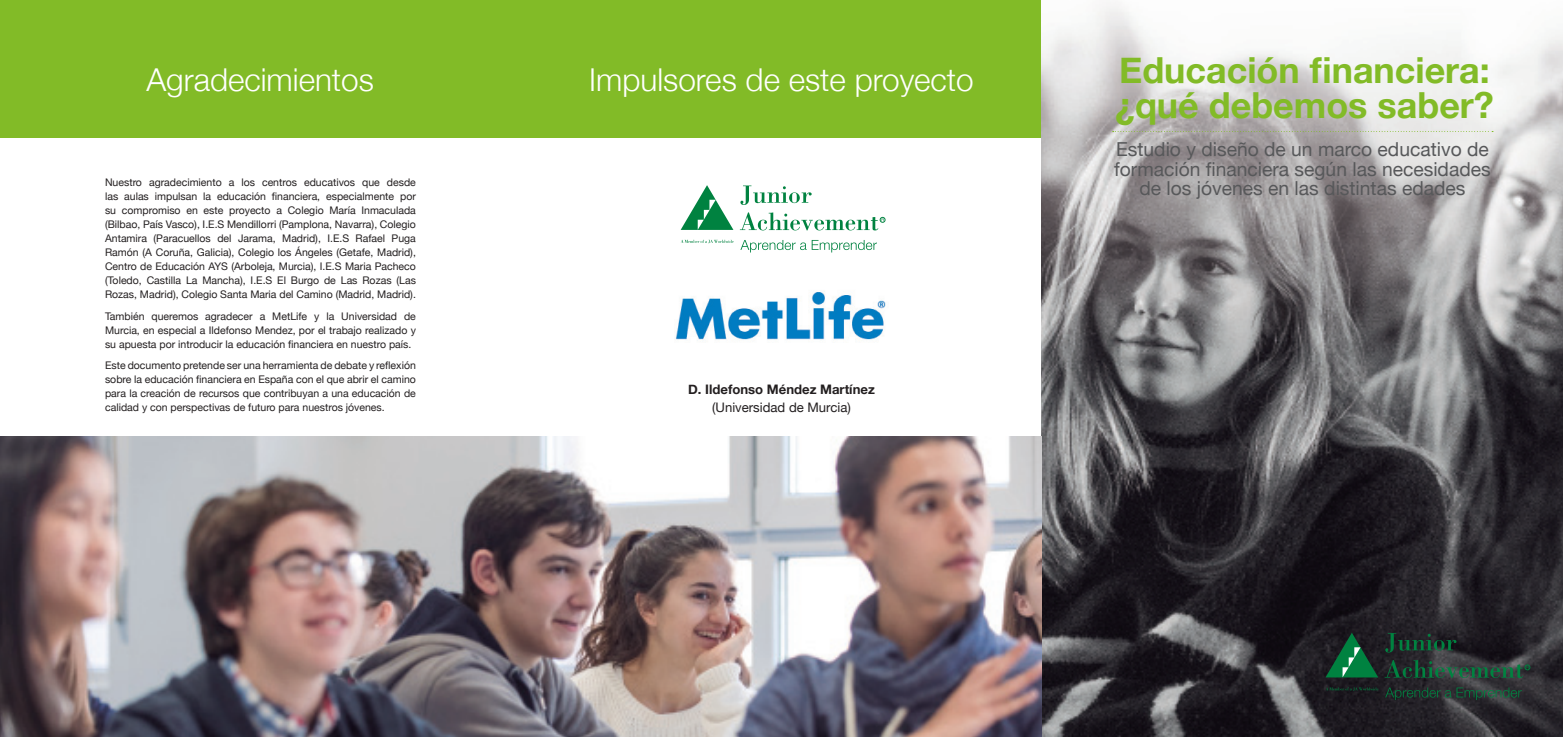
<style>
.page{position:relative;width:1563px;height:737px;background:#fff}
.page>*{position:absolute;margin:0;border:0;box-sizing:border-box;transform-origin:0 0}
.t1{font:700 35.88px "Helvetica Neue";color:#82bb27}
.TITULAR{font:300 31.5px "Helvetica Neue";color:#fff}
.t2{font:19.25px/19.2px "Helvetica Neue";color:#57585a;text-align:center}
.TEXTO{font:700 13.12px "Helvetica Neue";color:#231f20}
.TEXTO-2{font:13.12px "Helvetica Neue";color:#231f20}
.TEXTO-3{font:10.5px/14px "Helvetica Neue";color:#231f20;text-align:justify}
</style>
<div class="page">
<div style="left:0;top:0;width:1042px;height:138px;background:#82bb27"></div>
<img style="left:1042px;top:6px;width:521px;height:731px">
<svg style="left:1112px;top:131px;width:381px;height:1px"></svg>
<svg style="left:680px;top:185px;width:53px;height:45px"></svg>
<svg style="left:740px;top:240px;width:137px;height:12px"></svg>
<svg style="left:740px;top:185px;width:71px;height:20px"></svg>
<svg style="left:740px;top:212px;width:145px;height:18px"></svg>
<svg style="left:681px;top:240px;width:52px;height:3px"></svg>
<img style="left:675px;top:291px;width:211px;height:50px">
<img style="left:0;top:437px;width:1041px;height:300px">
<svg style="left:1325px;top:632px;width:53px;height:45px"></svg>
<svg style="left:1385px;top:687px;width:136px;height:13px"></svg>
<svg style="left:1385px;top:633px;width:71px;height:19px"></svg>
<svg style="left:1384px;top:660px;width:146px;height:18px"></svg>
<svg style="left:1325px;top:687px;width:53px;height:3px"></svg>
<p class="TITULAR" style="left:146px;top:55px;width:229px">Agradecimientos</p>
<p class="TEXTO-3" style="left:105px;top:176px;width:312px">Nuestro agradecimiento a los centros educativos que desde las aulas impulsan la educación financiera, especialmente por su compromiso en este proyecto a Colegio María Inmaculada (Bilbao, País Vasco), I.E.S Mendillorri (Pamplona, Navarra), Colegio Antamira (Paracuellos del Jarama, Madrid), I.E.S Rafael Puga Ramón (A Coruña, Galicia), Colegio los Ángeles (Getafe, Madrid), Centro de Educación AYS (Arboleja, Murcia), I.E.S Maria Pacheco (Toledo, Castilla La Mancha), I.E.S El Burgo de Las Rozas (Las Rozas, Madrid), Colegio Santa Maria del Camino (Madrid, Madrid).</p>
<p class="TEXTO-3" style="left:105px;top:309px;width:312px">También queremos agradecer a MetLife y la Universidad de Murcia, en especial a Ildefonso Mendez, por el trabajo realizado y su apuesta por introducir la educación financiera en nuestro país.</p>
<p class="TEXTO-3" style="left:105px;top:359px;width:312px">Este documento pretende ser una herramienta de debate y reflexión sobre la educación financiera en España con el que abrir el camino para la creación de recursos que contribuyan a una educación de calidad y con perspectivas de futuro para nuestros jóvenes.</p>
<p class="TITULAR" style="left:589px;top:55px;width:386px">Impulsores de este proyecto</p>
<p class="TEXTO" style="left:688px;top:379px;width:188px">D. Ildefonso Méndez Martínez</p>
<p class="TEXTO-2" style="left:712px;top:398px;width:140px">(Universidad de Murcia)</p>
<p class="t1" style="left:1119px;top:42px;width:372px">Educación financiera:</p>
<p class="t1" style="left:1115px;top:77px;width:380px">¿qué debemos saber?</p>
<p class="t2" style="left:1114px;top:141px;width:378px">Estudio y diseño de un marco educativo de formación financiera según las necesidades de los jóvenes en las distintas edades</p>
</div>
